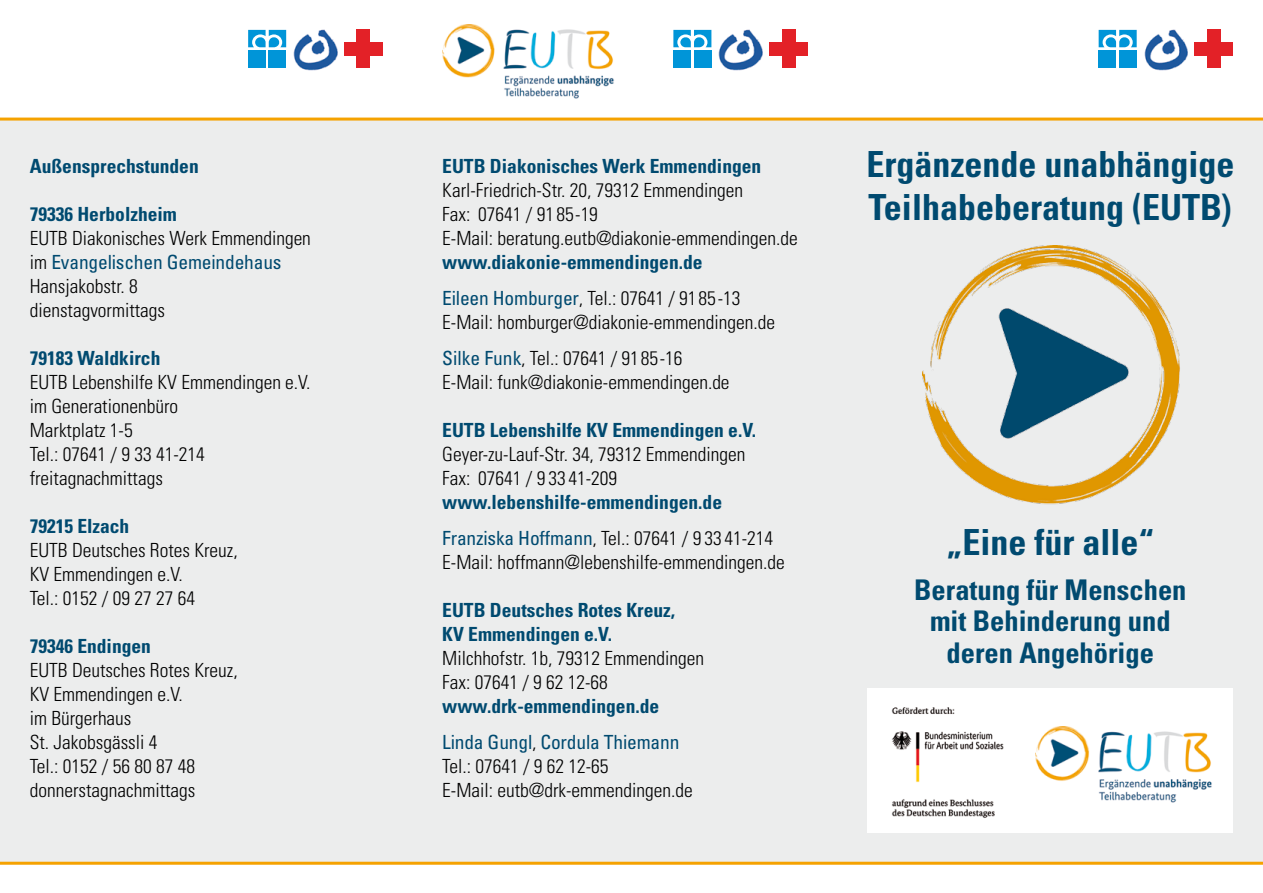
<style>
.page{position:relative;width:1263px;height:893px;background:#fff}
.page>*{position:absolute;margin:0;border:0;box-sizing:border-box;transform-origin:0 0}
.t1{font:700 condensed 36px/43.5px "Univers";color:#004a70}
.t2{font:700 condensed 28.5px/31.5px "Univers";color:#004a70;text-align:center}
.t3{font:300 condensed 19.5px/24px "Univers";color:#000}
.t4{font:700 condensed 19.5px/36px "Univers";color:#004a70}
.t5{font:condensed 19.5px/36px "Univers";letter-spacing:-.01em;color:#004a70}
.s1{font-weight:400;color:#004a70}
.s2{font-weight:400}
.s3{font-weight:300;color:#000}
.s4{font-weight:700}
.s5{font-family:"Helvetica Neue";font-weight:500;font-stretch:normal}
</style>
<div class="page">
<div style="left:0;top:119px;width:1263px;height:744px;background:#eceded"></div>
<hr style="left:0;top:118px;width:1263px;height:3px;background:#f5a200">
<hr style="left:0;top:862px;width:1263px;height:3px;background:#f5a200">
<div style="left:867px;top:689px;width:366px;height:144px;background:#fff"></div>
<img style="left:442px;top:24px;width:172px;height:75px">
<img style="left:1035px;top:727px;width:177px;height:76px">
<img style="left:891px;top:707px;width:113px;height:111px">
<img style="left:922px;top:246px;width:258px;height:259px">
<img style="left:293px;top:29px;width:45px;height:42px">
<svg style="left:248px;top:29px;width:39px;height:39px"></svg>
<div style="left:248px;top:50px;width:18px;height:18px;background:#0095d8"></div>
<div style="left:269px;top:50px;width:17px;height:18px;background:#0095d8"></div>
<svg style="left:248px;top:30px;width:38px;height:17px"></svg>
<div style="left:357px;top:30px;width:13px;height:38px;background:#e32127"></div>
<div style="left:344px;top:42px;width:38px;height:13px;background:#e32127"></div>
<img style="left:718px;top:29px;width:45px;height:42px">
<svg style="left:673px;top:29px;width:39px;height:39px"></svg>
<div style="left:673px;top:50px;width:18px;height:18px;background:#0095d8"></div>
<div style="left:694px;top:50px;width:17px;height:18px;background:#0095d8"></div>
<svg style="left:673px;top:30px;width:38px;height:17px"></svg>
<div style="left:782px;top:30px;width:13px;height:38px;background:#e32127"></div>
<div style="left:769px;top:42px;width:39px;height:13px;background:#e32127"></div>
<img style="left:1144px;top:29px;width:44px;height:42px">
<svg style="left:1098px;top:29px;width:39px;height:39px"></svg>
<div style="left:1099px;top:50px;width:17px;height:18px;background:#0095d8"></div>
<div style="left:1119px;top:50px;width:18px;height:18px;background:#0095d8"></div>
<svg style="left:1099px;top:30px;width:38px;height:17px"></svg>
<div style="left:1207px;top:30px;width:13px;height:38px;background:#e32127"></div>
<div style="left:1195px;top:42px;width:38px;height:13px;background:#e32127"></div>
<p class="t4" style="left:30px;top:148px;width:170px">Außensprechstunden</p>
<p class="t4" style="left:30px;top:196px;width:149px">79336 Herbolzheim</p>
<p class="t3" style="left:30px;top:226px;width:283px">EUTB Diakonisches Werk Emmendingen im <span class="s1">Evangelischen Gemeindehaus<br></span>Hansjakobstr. 8<br>dienstagvormittags</p>
<p class="t4" style="left:30px;top:340px;width:132px">79183 Waldkirch</p>
<p class="t3" style="left:30px;top:370px;width:282px">EUTB Lebenshilfe KV Emmendingen e.V. im Generationenbüro<br>Marktplatz 1-5<br>Tel.: 07641 / 9 33 41-214 freitagnachmittags</p>
<p class="t4" style="left:30px;top:508px;width:101px">79215 Elzach</p>
<p class="t3" style="left:30px;top:538px;width:209px">EUTB Deutsches Rotes Kreuz,<br>KV Emmendingen e.V.<br>Tel.: 0152 / 09 27 27 64</p>
<p class="t4" style="left:30px;top:628px;width:123px">79346 Endingen</p>
<p class="t3" style="left:30px;top:658px;width:209px">EUTB Deutsches Rotes Kreuz,<br>KV Emmendingen e.V.<br>im Bürgerhaus<br>St. Jakobsgässli 4<br>Tel.: 0152 / 56 80 87 48 donnerstagnachmittags</p>
<p class="t4" style="left:442px;top:148px;width:321px">EUTB Diakonisches Werk Emmendingen</p>
<p class="t3" style="left:442px;top:178px;width:357px">Karl-Friedrich-Str. 20, 79312 Emmendingen<br>Fax: 07641 / 91 85-19<br>E-Mail: beratung.eutb@diakonie-emmendingen.de</p>
<p class="t4" style="left:442px;top:244px;width:300px">www.diakonie-emmendingen.de<br><span class="s2">Eileen Homburger</span><span class="s3">, Tel.: 07641 / 9185-13</span></p>
<p class="t3" style="left:442px;top:304px;width:334px;line-height:36px">E-Mail: homburger@diakonie-emmendingen.de<br><span class="s1">Silke Funk</span>, Tel.: 07641 / 9185-16</p>
<p class="t3" style="left:442px;top:370px;width:289px">E-Mail: funk@diakonie-emmendingen.de</p>
<p class="t4" style="left:442px;top:412px;width:315px">EUTB Lebenshilfe KV Emmendingen e.V.</p>
<p class="t3" style="left:442px;top:442px;width:305px">Geyer-zu-Lauf-Str. 34, 79312 Emmendingen<br>Fax: 07641 / 9 33 41-209</p>
<p class="t4" style="left:442px;top:484px;width:332px">www.lebenshilfe-emmendingen.de<br><span class="s2">Franziska Hoffmann</span><span class="s3">, Tel.: 07641 / 9 33 41-214</span></p>
<p class="t3" style="left:442px;top:550px;width:344px">E-Mail: hoffmann@lebenshilfe-emmendingen.de</p>
<p class="t4" style="left:442px;top:598px;width:234px;line-height:24px">EUTB Deutsches Rotes Kreuz,<br>KV Emmendingen e.V.</p>
<p class="t3" style="left:442px;top:646px;width:263px">Milchhofstr. 1b, 79312 Emmendingen<br>Fax: 07641 / 9 62 12-68</p>
<p class="t5" style="left:442px;top:687px;width:239px"><span class="s4">www.drk-emmendingen.de<br></span>Linda Gungl<span class="s3">,</span> Cordula Thiemann</p>
<p class="t3" style="left:442px;top:754px;width:252px">Tel.: 07641 / 9 62 12-65<br>E-Mail: eutb@drk-emmendingen.de</p>
<h1 class="t1" style="left:866px;top:142px;width:369px">Ergänzende unabhängige<br>Teilhabeberatung (EUTB<span class="s5">)</span></h1>
<h1 class="t1" style="left:946px;top:520px;width:209px">„Eine für alle“</h1>
<h2 class="t2" style="left:914px;top:573px;width:274px">Beratung für Menschen mit Behinderung und deren Angehörige</h2>
</div>
